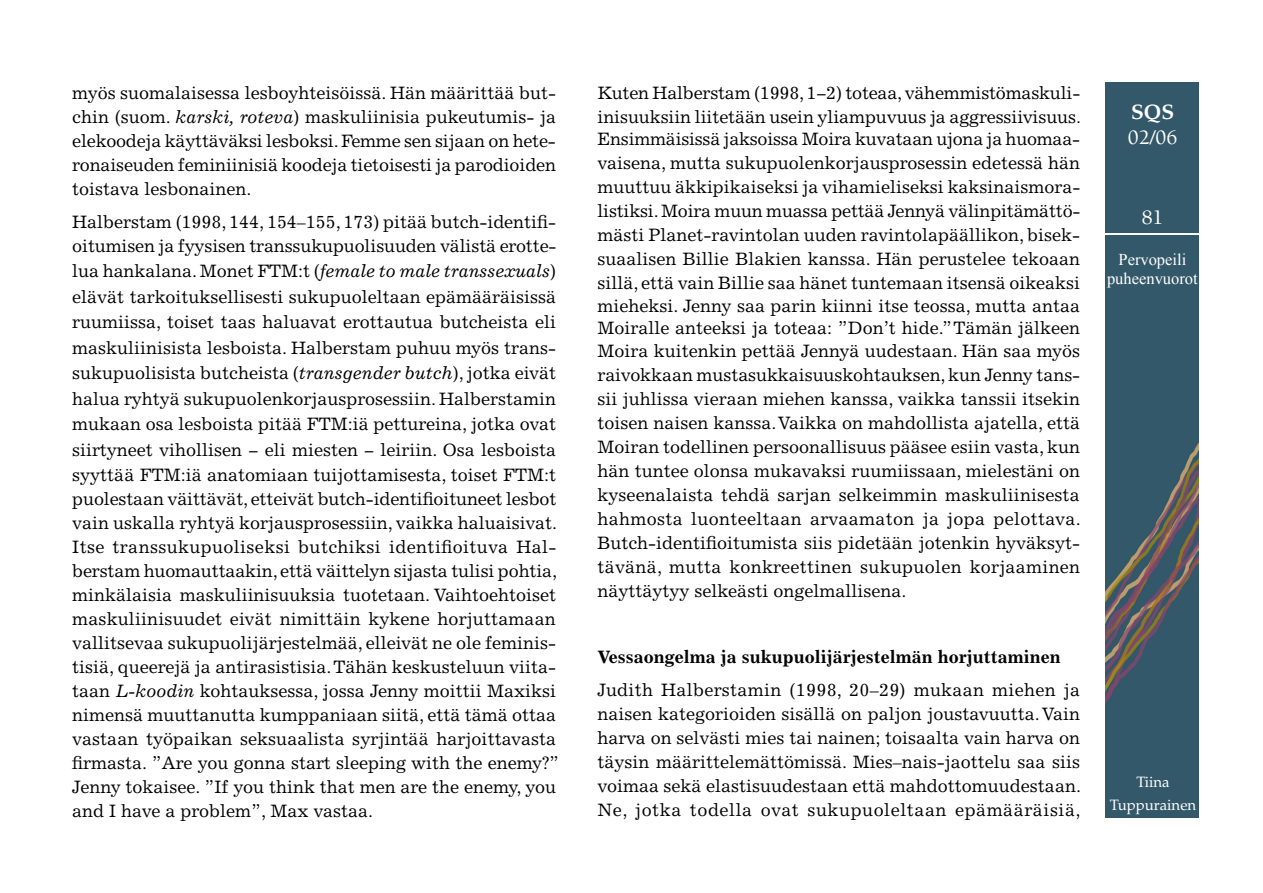
<style>
.page{position:relative;width:1263px;height:893px;background:#fff}
.page>*{position:absolute;margin:0;border:0;box-sizing:border-box;transform-origin:0 0}
.t1{font:500 21px "Berkeley";color:#fff}
.t2{font:700 21px "Palatino";color:#fff}
.t3{font:18px/24.6px "Excelsior";color:#000;text-align:justify}
.t4{font:700 18px "Excelsior";color:#000}
.t5{font:16.5px/19.8px "Times New Roman";color:#fff;text-align:center}
.t6{font:15px/22.8px "Palatino";color:#fff;text-align:center}
.s1{font-style:italic}
</style>
<div class="page">
<img style="left:1106px;top:82px;width:92px;height:736px">
<hr style="left:1100px;top:233px;width:103px;height:2px;background:#fff">
<p class="t3" style="left:72px;top:81px;width:485px;line-height:24px">myös suomalaisessa lesboyhteisöissä. Hän määrittää but&shy;chin (suom. <span class="s1">karski, roteva</span>) maskuliinisia pukeutumis- ja elekoodeja käyttäväksi lesboksi. Femme sen sijaan on hete&shy;ronaiseuden feminiinisiä koodeja tietoisesti ja parodioiden toistava lesbonainen.</p>
<p class="t3" style="left:72px;top:209px;width:488px;text-align:left">Halberstam (1998, 144, 154–155, 173) pitää butch-identifi&shy;oitumisen ja fyysisen transsukupuolisuuden välistä erotte&shy;lua hankalana. Monet FTM:t (<span class="s1">female to male transsexuals</span>) elävät tarkoituksellisesti sukupuoleltaan epämääräisissä ruumiissa, toiset taas haluavat erottautua butcheista eli maskuliinisista lesboista. Halberstam puhuu myös trans&shy;sukupuolisista butcheista (<span class="s1">transgender butch</span>), jotka eivät halua ryhtyä sukupuolenkorjausprosessiin. Halberstamin mukaan osa lesboista pitää FTM:iä pettureina, jotka ovat siirtyneet vihollisen − eli miesten − leiriin. Osa lesboista syyttää FTM:iä anatomiaan tuijottamisesta, toiset FTM:t puolestaan väittävät, etteivät butch-identifioituneet lesbot vain uskalla ryhtyä korjausprosessiin, vaikka haluaisivat.<br>Itse transsukupuoliseksi butchiksi identifioituva Hal&shy;berstam huomauttaakin, että väittelyn sijasta tulisi pohtia, minkälaisia maskuliinisuuksia tuotetaan. Vaihtoehtoiset maskuliinisuudet eivät nimittäin kykene horjuttamaan vallitsevaa sukupuolijärjestelmää, elleivät ne ole feminis&shy;tisiä, queerejä ja antirasistisia. Tähän keskusteluun viita&shy;taan <span class="s1">L-koodin</span> kohtauksessa, jossa Jenny moittii Maxiksi nimensä muuttanutta kumppaniaan siitä, että tämä ottaa vastaan työpaikan seksuaalista syrjintää harjoittavasta firmasta. ”Are you gonna start sleeping with the enemy?” Jenny tokaisee. ”If you think that men are the enemy, you and I have a problem”, Max vastaa.</p>
<p class="t3" style="left:597px;top:81px;width:485px;line-height:23.7px">Kuten Halberstam (1998, 1−2) toteaa, vähemmistömaskuli&shy;inisuuksiin liitetään usein yliampuvuus ja aggressiivisuus.<br>Ensimmäisissä jaksoissa Moira kuvataan ujona ja huomaa&shy;vaisena, mutta sukupuolenkorjausprosessin edetessä hän muuttuu äkkipikaiseksi ja vihamieliseksi kaksinaismora&shy;listiksi. Moira muun muassa pettää Jennyä välinpitämättö&shy;mästi Planet-ravintolan uuden ravintolapäällikon, bisek&shy;suaalisen Billie Blakien kanssa. Hän perustelee tekoaan sillä, että vain Billie saa hänet tuntemaan itsensä oikeaksi mieheksi. Jenny saa parin kiinni itse teossa, mutta antaa Moiralle anteeksi ja toteaa: ”Don’t hide.” Tämän jälkeen Moira kuitenkin pettää Jennyä uudestaan. Hän saa myös raivokkaan mustasukkaisuuskohtauksen, kun Jenny tans&shy;sii juhlissa vieraan miehen kanssa, vaikka tanssii itsekin toisen naisen kanssa. Vaikka on mahdollista ajatella, että Moiran todellinen persoonallisuus pääsee esiin vasta, kun hän tuntee olonsa mukavaksi ruumiissaan, mielestäni on kyseenalaista tehdä sarjan selkeimmin maskuliinisesta hahmosta luonteeltaan arvaamaton ja jopa pelottava.<br>Butch-identifioitumista siis pidetään jotenkin hyväksyt&shy;tävänä, mutta konkreettinen sukupuolen korjaaminen näyttäytyy selkeästi ongelmallisena.</p>
<p class="t4" style="left:597px;top:646px;width:465px">Vessaongelma ja sukupuolijärjestelmän horjuttaminen</p>
<p class="t3" style="left:597px;top:678px;width:485px;line-height:24px">Judith Halberstamin (1998, 20–29) mukaan miehen ja naisen kategorioiden sisällä on paljon joustavuutta. Vain harva on selvästi mies tai nainen; toisaalta vain harva on täysin määrittelemättömissä. Mies–nais-jaottelu saa siis voimaa sekä elastisuudestaan että mahdottomuudestaan.<br>Ne, jotka todella ovat sukupuoleltaan epämääräisiä,</p>
<p class="t2" style="left:1131px;top:99px;width:45px">SQS</p>
<p class="t1" style="left:1128px;top:126px;width:51px">02/06</p>
<p class="t1" style="left:1142px;top:207px;width:23px">81</p>
<p class="t5" style="left:1107px;top:249px;width:92px">Pervopeili puheenvuorot</p>
<p class="t6" style="left:1110px;top:771px;width:88px">Tiina<br>Tuppurainen</p>
</div>
